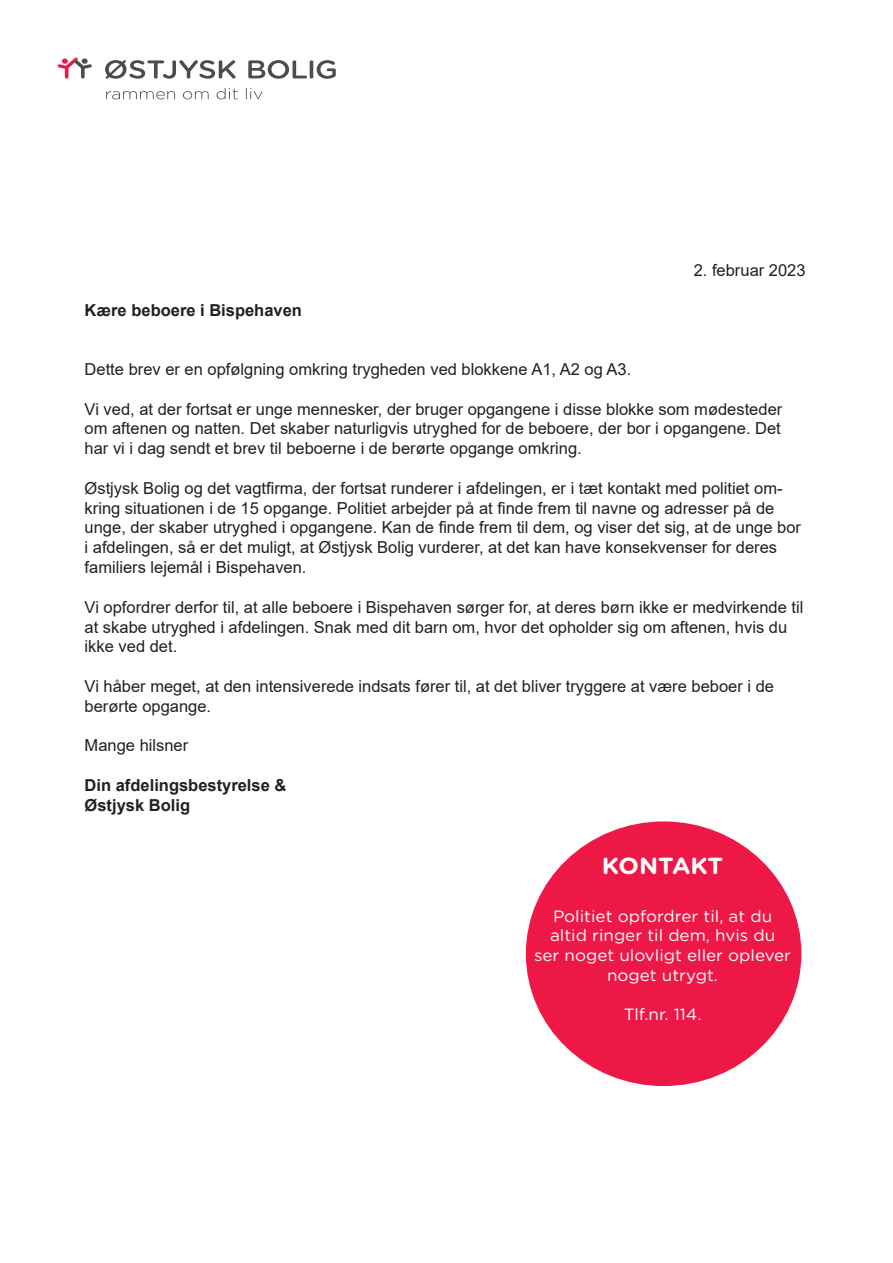
<style>
.page{position:relative;width:893px;height:1263px;background:#fff}
.page>*{position:absolute;margin:0;border:0;box-sizing:border-box;transform-origin:0 0}
.t1{font:700 23.25px "Gotham Rounded";letter-spacing:-.005em;color:#fff;scale:1.04 1}
.t2{font:16.5px/19.8px "Arial";color:#231f20}
.t3{font:700 16.5px "Arial";color:#231f20}
.t4{font:16.35px/19.6px "Gotham Rounded";color:#fff;text-align:center;scale:1.04 1}
</style>
<div class="page">
<svg style="left:105px;top:60px;width:131px;height:19px"></svg>
<svg style="left:248px;top:60px;width:59px;height:19px"></svg>
<hr style="left:310px;top:60px;width:3px;height:19px;background:#4b4c4d;border-radius:2px">
<svg style="left:317px;top:60px;width:19px;height:19px"></svg>
<svg style="left:106px;top:91px;width:69px;height:8px"></svg>
<svg style="left:183px;top:91px;width:26px;height:8px"></svg>
<svg style="left:217px;top:88px;width:21px;height:11px"></svg>
<svg style="left:246px;top:88px;width:16px;height:11px"></svg>
<svg style="left:57px;top:57px;width:35px;height:22px"></svg>
<div style="left:526px;top:821px;width:275px;height:265px;background:#ed1845;border-radius:50%"></div>
<p class="t3" style="left:85px;top:298px;width:219px">Kære beboere i Bispehaven</p>
<p class="t2" style="left:694px;top:260px;width:113px">2. februar 2023</p>
<p class="t2" style="left:85px;top:359px;width:548px">Dette brev er en opfølgning omkring trygheden ved blokkene A1, A2 og A3.</p>
<p class="t2" style="left:85px;top:399px;width:699px;text-align:justify">Vi ved, at der fortsat er unge mennesker, der bruger opgangene i disse blokke som mødesteder om aftenen og natten. Det skaber naturligvis utryghed for de beboere, der bor i opgangene. Det har vi i dag sendt et brev til beboerne i de berørte opgange omkring.</p>
<p class="t2" style="left:85px;top:478px;width:718px">Østjysk Bolig og det vagtfirma, der fortsat runderer i afdelingen, er i tæt kontakt med politiet om&shy;kring situationen i de 15 opgange. Politiet arbejder på at finde frem til navne og adresser på de unge, der skaber utryghed i opgangene. Kan de finde frem til dem, og viser det sig, at de unge bor i afdelingen, så er det muligt, at Østjysk Bolig vurderer, at det kan have konsekvenser for deres familiers lejemål i Bispehaven.</p>
<p class="t2" style="left:85px;top:597px;width:720px">Vi opfordrer derfor til, at alle beboere i Bispehaven sørger for, at deres børn ikke er medvirkende til at skabe utryghed i afdelingen. Snak med dit barn om, hvor det opholder sig om aftenen, hvis du ikke ved det.</p>
<p class="t2" style="left:85px;top:676px;width:691px">Vi håber meget, at den intensiverede indsats fører til, at det bliver tryggere at være beboer i de berørte opgange.</p>
<p class="t2" style="left:85px;top:735px;width:105px">Mange hilsner</p>
<p class="t3" style="left:85px;top:773px;width:203px">Din afdelingsbestyrelse &amp;</p>
<p class="t3" style="left:85px;top:793px;width:107px">Østjysk Bolig</p>
<p class="t1" style="left:602px;top:849px;width:118px">KONTAKT</p>
<p class="t4" style="left:534px;top:905px;width:249px">Politiet opfordrer til, at du altid ringer til dem, hvis du<br>ser noget ulovligt eller oplever noget utrygt.</p>
<p class="t4" style="left:624px;top:1003px;width:76px">Tlf.nr. 114.</p>
</div>
